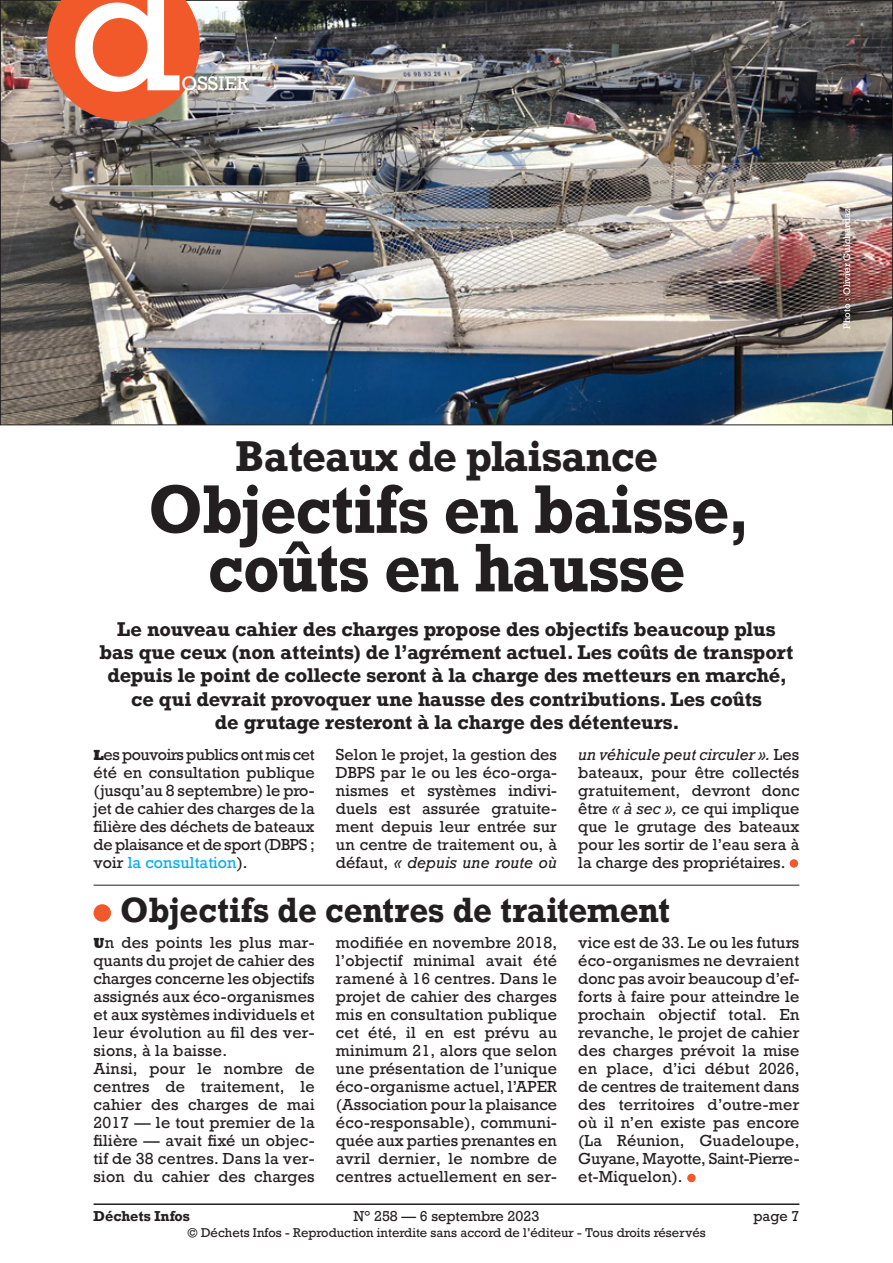
<style>
.page{position:relative;width:893px;height:1263px;background:#fff}
.page>*{position:absolute;margin:0;border:0;box-sizing:border-box;transform-origin:0 0}
.t1{font:166.5px "Rockwell";color:#fff}
.Titre_32{font:700 64.5px/58.5px "Rockwell";letter-spacing:-.01em;color:#231f20;text-align:center;scale:.92 1}
.Titre_32-2{font:700 40.5px "Rockwell";letter-spacing:-.01em;color:#231f20;scale:.96 1}
.Texte_courant{font:700 33px "Rockwell";letter-spacing:-.005em;color:#231f20;scale:.93 1}
.Châpo_12_5pt{font:700 18.75px/23.2px "Rockwell";letter-spacing:-.01em;color:#231f20;text-align:center}
.t2{font:18.3px "Rockwell";color:#fff}
.Texte_courant-2{font:15px/18px "Rockwell";letter-spacing:.005em;color:#231f20;text-align:justify}
.t3{font:13.5px "Rockwell";color:#231f20}
.t4{font:700 13.5px "Rockwell";color:#231f20}
.t5{font:12px "Rockwell";color:#231f20}
.Crédit_photo{font:9px "Rockwell";letter-spacing:.015em;color:#fff}
.s1{font-weight:800}
.s2{color:#00aeef}
.s3{font-style:italic}
</style>
<div class="page">
<hr style="left:94px;top:1203px;width:705px;height:2px;background:#231f20">
<div style="left:790px;top:859px;width:8px;height:9px;background:#f1592a;border-radius:50%"></div>
<hr style="left:94px;top:885px;width:705px;height:1px;background:#231f20">
<div style="left:94px;top:904px;width:17px;height:18px;background:#f1592a;border-radius:50%"></div>
<div style="left:687px;top:1174px;width:9px;height:8px;background:#f1592a;border-radius:50%"></div>
<img style="left:2px;top:2px;width:889px;height:421px">
<svg style="left:47px;top:0;width:153px;height:121px;background:#e26239"></svg>
<p class="t1" style="left:69px;top:-73px;width:114px">d</p>
<p class="t2" style="left:182px;top:72px;width:69px">OSSIER</p>
<p class="Crédit_photo" style="left:841px;top:329px;width:122px;rotate:-90deg">Photo : Olivier Guichardaz</p>
<p class="Titre_32-2" style="left:235px;top:430px;width:442px">Bateaux de plaisance</p>
<p class="Titre_32" style="left:148px;top:479px;width:656px">Objectifs en baisse, coûts en hausse</p>
<p class="Châpo_12_5pt" style="left:99px;top:617px;width:696px">Le nouveau cahier des charges propose des objectifs beaucoup plus bas que ceux (non atteints) de l’agrément actuel. Les coûts de transport depuis le point de collecte seront à la charge des metteurs en marché, ce qui devrait provoquer une hausse des contributions. Les coûts<br>de grutage resteront à la charge des détenteurs.</p>
<p class="Texte_courant-2" style="left:94px;top:745px;width:223px"><span class="s1">L</span>es pouvoirs publics ont mis cet été en consultation publique (jusqu’au 8 septembre) le pro&shy;jet de cahier des charges de la filière des déchets de bateaux de plaisance et de sport (DBPS ; voir <span class="s2">la consultation</span>).</p>
<p class="Texte_courant-2" style="left:336px;top:745px;width:223px">Selon le projet, la gestion des DBPS par le ou les éco-orga&shy;nismes et systèmes indivi&shy;duels est assurée gratuite&shy;ment depuis leur entrée sur un centre de traitement ou, à défaut, <span class="s3">« depuis une route où</span></p>
<p class="Texte_courant-2" style="left:578px;top:745px;width:223px"><span class="s3">un véhicule peut circuler ».</span> Les bateaux, pour être collectés gratuitement, devront donc être <span class="s3">« à sec »,</span> ce qui implique que le grutage des bateaux pour les sortir de l’eau sera à la charge des propriétaires.</p>
<p class="Texte_courant" style="left:120px;top:888px;width:593px">Objectifs de centres de traitement</p>
<p class="Texte_courant-2" style="left:94px;top:934px;width:223px"><span class="s1">U</span>n des points les plus mar&shy;quants du projet de cahier des charges concerne les objectifs assignés aux éco-organismes et aux systèmes individuels et leur évolution au fil des ver&shy;sions, à la baisse.</p>
<p class="Texte_courant-2" style="left:94px;top:1060px;width:223px">Ainsi, pour le nombre de centres de traitement, le cahier des charges de mai 2017 — le tout premier de la filière — avait fixé un objec&shy;tif de 38 centres. Dans la ver&shy;sion du cahier des charges</p>
<p class="Texte_courant-2" style="left:336px;top:934px;width:223px">modifiée en novembre 2018, l’objectif minimal avait été ramené à 16 centres. Dans le projet de cahier des charges mis en consultation publique cet été, il en est prévu au minimum 21, alors que selon une présentation de l’unique éco-organisme actuel, l’APER (Association pour la plaisance éco-responsable), communi&shy;quée aux parties prenantes en avril dernier, le nombre de centres actuellement en ser-</p>
<p class="Texte_courant-2" style="left:578px;top:934px;width:223px">vice est de 33. Le ou les futurs éco-organismes ne devraient donc pas avoir beaucoup d’ef&shy;forts à faire pour atteindre le prochain objectif total. En revanche, le projet de cahier des charges prévoit la mise en place, d’ici début 2026, de centres de traitement dans des territoires d’outre-mer où il n’en existe pas encore (La Réunion, Guadeloupe, Guyane, Mayotte, Saint-Pierre&shy;et-Miquelon).</p>
<p class="t4" style="left:94px;top:1207px;width:98px">Déchets Infos</p>
<p class="t3" style="left:354px;top:1207px;width:187px">N° 258 — 6 septembre 2023</p>
<p class="t3" style="left:753px;top:1207px;width:48px">page 7</p>
<p class="t5" style="left:187px;top:1225px;width:520px">© Déchets Infos - Reproduction interdite sans accord de l’éditeur - Tous droits réservés</p>
</div>
